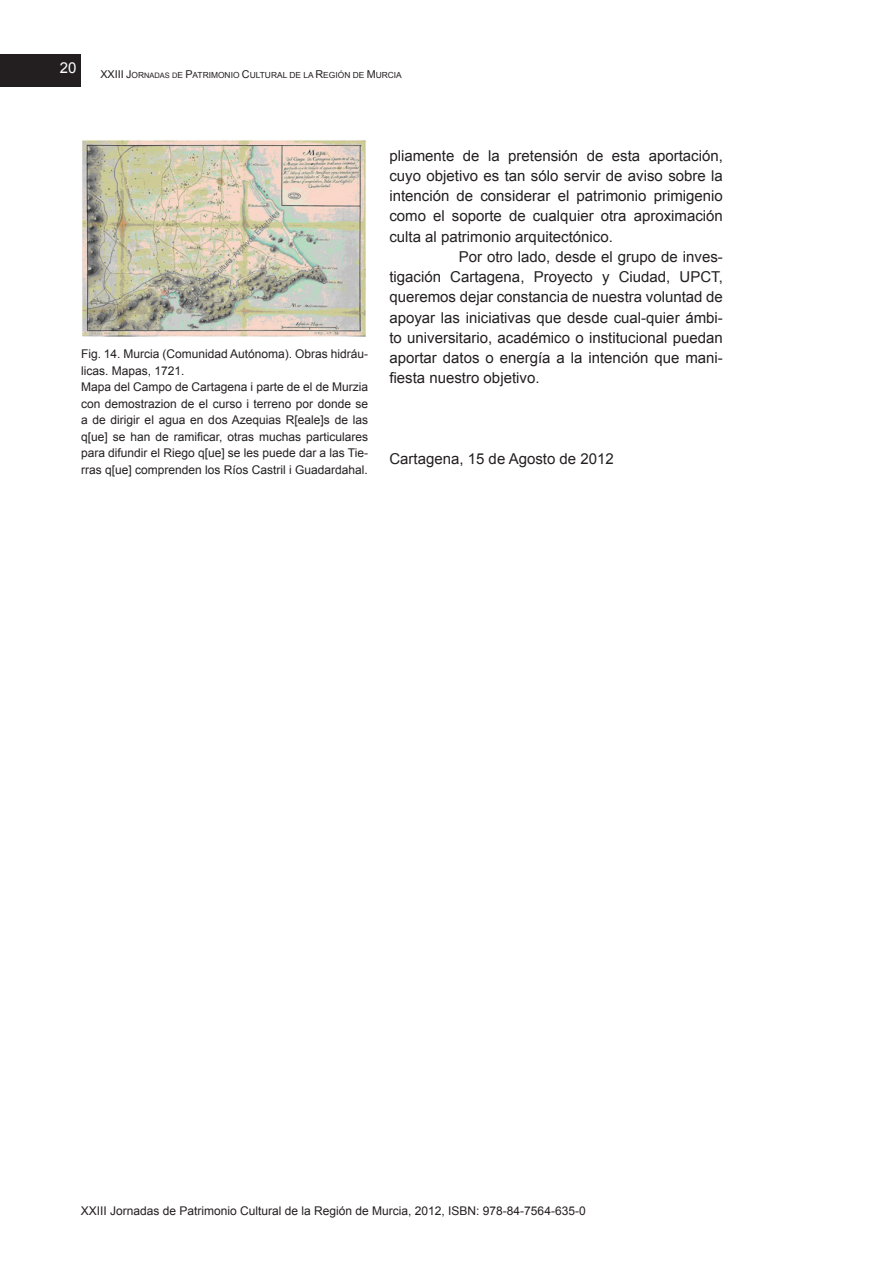
<style>
.page{position:relative;width:893px;height:1263px;background:#fff}
.page>*{position:absolute;margin:0;border:0;box-sizing:border-box;transform-origin:0 0}
.t1{font:15px "Arial";color:#231f20}
.t2{font:15px "Arial";color:#fff}
.t3{font:12px/16.5px "Arial";color:#231f20}
.t4{font:8.4px "Arial";color:#231f20}
.s1{font-size:10.8px}
.s2{font-size:7.5px}
</style>
<div class="page">
<div style="left:0;top:55px;width:80px;height:32px;background:#231f20"></div>
<img style="left:82px;top:140px;width:284px;height:197px">
<p class="t2" style="left:60px;top:57px;width:18px">20</p>
<p class="t4" style="left:100px;top:69px;width:303px"><span class="s1">XXIII J</span>OR<span class="s2">NADAS D</span>E <span class="s1">P</span>ATRIMONIO <span class="s1">C</span>ULTURAL DE LA <span class="s1">R</span>EGIÓN DE <span class="s1">M</span>URCIA</p>
<p class="t3" style="left:81px;top:346px;width:289px">Fig. 14. Murcia (Comunidad Autónoma). Obras hidráu&shy;licas. Mapas, 1721.<br>Mapa del Campo de Cartagena i parte de el de Murzia con demostrazion de el curso i terreno por donde se a de dirigir el agua en dos Azequias R[eale]s de las q[ue] se han de ramificar, otras muchas particulares para difundir el Riego q[ue] se les puede dar a las Tie&shy;rras q[ue] comprenden los Ríos Castril i Guadardahal.</p>
<p class="t1" style="left:389px;top:145px;width:335px">pliamente de la pretensión de esta aportación,</p>
<p class="t1" style="left:389px;top:165px;width:335px">cuyo objetivo es tan sólo servir de aviso sobre la</p>
<p class="t1" style="left:389px;top:185px;width:335px">intención de considerar el patrimonio primigenio</p>
<p class="t1" style="left:389px;top:206px;width:335px">como el soporte de cualquier otra aproximación</p>
<p class="t1" style="left:389px;top:226px;width:225px">culta al patrimonio arquitectónico.</p>
<p class="t1" style="left:459px;top:246px;width:266px">Por otro lado, desde el grupo de inves-</p>
<p class="t1" style="left:389px;top:266px;width:335px">tigación Cartagena, Proyecto y Ciudad, UPCT,</p>
<p class="t1" style="left:389px;top:287px;width:335px">queremos dejar constancia de nuestra voluntad de</p>
<p class="t1" style="left:389px;top:307px;width:335px">apoyar las iniciativas que desde cual-quier ámbi-</p>
<p class="t1" style="left:389px;top:327px;width:335px">to universitario, académico o institucional puedan</p>
<p class="t1" style="left:389px;top:347px;width:335px">aportar datos o energía a la intención que mani-</p>
<p class="t1" style="left:389px;top:368px;width:152px">fiesta nuestro objetivo.</p>
<p class="t1" style="left:389px;top:449px;width:226px">Cartagena, 15 de Agosto de 2012</p>
<p class="t3" style="left:81px;top:1202px;width:506px">XXIII Jornadas de Patrimonio Cultural de la Región de Murcia, 2012, ISBN: 978-84-7564-635-0</p>
</div>
